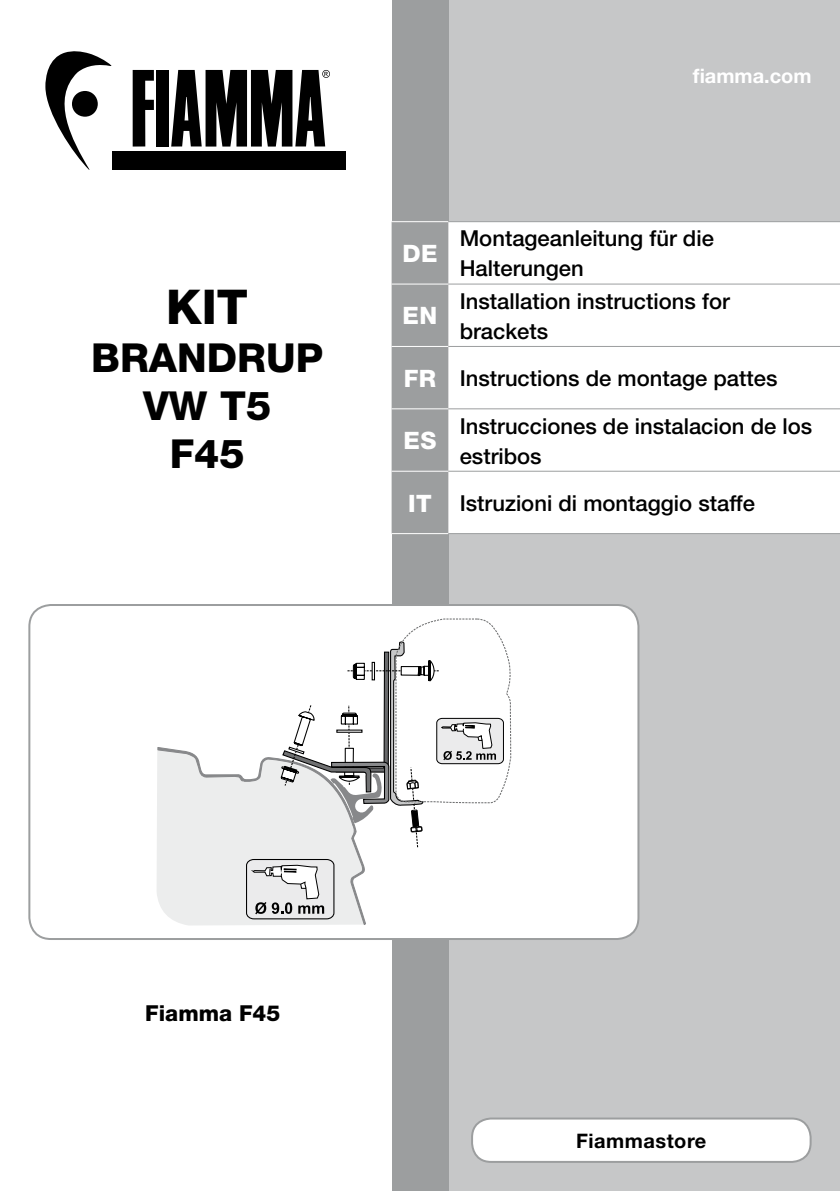
<style>
.page{position:relative;width:840px;height:1191px;background:#fff}
.page>*{position:absolute;margin:0;border:0;box-sizing:border-box;transform-origin:0 0}
.t1{font:800 48px "Helvetica Neue";color:#000}
.t2{font:800 40px/48px "Helvetica Neue";color:#000;text-align:center}
.t3{font:800 24px "Helvetica Neue";color:#fff}
.t4{font:500 22px/30px "Helvetica Neue";color:#000}
.t5{font:800 22px "Helvetica Neue";color:#000}
.t6{font:700 20px "Helvetica Neue";letter-spacing:.025em;color:#000}
.t7{font:700 20px "Helvetica Neue";color:#fff}
.s1{font-weight:800;font-size:24px;color:#fff}
</style>
<div class="page">
<div style="left:112px;top:152px;width:234px;height:18px;background:#000"></div>
<div style="left:156px;top:70px;width:12px;height:77px;background:#000"></div>
<svg style="left:133px;top:70px;width:21px;height:77px"></svg>
<svg style="left:171px;top:70px;width:159px;height:77px"></svg>
<svg style="left:45px;top:51px;width:66px;height:119px"></svg>
<div style="left:72px;top:91px;width:26px;height:26px;background:#000;border-radius:50%"></div>
<div style="left:448px;top:0;width:391px;height:1191px;background:#c6c7c8"></div>
<div style="left:391px;top:0;width:57px;height:1191px;background:#9c9e9f"></div>
<div style="left:472px;top:1118px;width:338px;height:43px;background:#fff;border-radius:19px"></div>
<div style="left:471px;top:1117px;width:340px;height:45px;border:2px solid #9c9e9f;border-radius:19px"></div>
<svg style="left:391px;top:222px;width:57px;height:311px"></svg>
<div style="left:448px;top:222px;width:391px;height:311px;background:#fff"></div>
<hr style="left:391px;top:346px;width:57px;height:1px;background:#fff">
<hr style="left:391px;top:408px;width:57px;height:1px;background:#fff">
<hr style="left:391px;top:471px;width:57px;height:1px;background:#fff">
<hr style="left:391px;top:533px;width:57px;height:1px;background:#fff">
<hr style="left:391px;top:221px;width:57px;height:1px;background:#fff">
<hr style="left:391px;top:283px;width:57px;height:1px;background:#fff">
<hr style="left:448px;top:221px;width:391px;height:1px;background:#9c9e9f">
<hr style="left:448px;top:283px;width:391px;height:1px;background:#9c9e9f">
<hr style="left:448px;top:346px;width:391px;height:1px;background:#9c9e9f">
<hr style="left:448px;top:408px;width:391px;height:1px;background:#9c9e9f">
<hr style="left:448px;top:471px;width:391px;height:1px;background:#9c9e9f">
<hr style="left:448px;top:533px;width:391px;height:1px;background:#9c9e9f">
<div style="left:29px;top:605px;width:609px;height:334px;background:#fff;border-radius:22px"></div>
<svg style="left:157px;top:618px;width:354px;height:307px"></svg>
<div style="left:28px;top:604px;width:611px;height:336px;border:2px solid #9c9e9f;border-radius:22px"></div>
<h1 class="t1" style="left:166px;top:278px;width:83px">KIT</h1>
<h2 class="t2" style="left:91px;top:334px;width:233px">BRANDRUP<br>VW T5<br>F45</h2>
<p class="t7" style="left:692px;top:64px;width:120px">fiamma.com</p>
<p class="t3" style="left:402px;top:239px;width:37px">DE</p>
<p class="t4" style="left:459px;top:223px;width:255px">Montageanleitung für die<br>Halterungen</p>
<p class="t4" style="left:459px;top:286px;width:271px">Installation instructions for brackets</p>
<p class="t4" style="left:403px;top:363px;width:375px"><span class="s1">FR</span> Instructions de montage pattes</p>
<p class="t3" style="left:402px;top:302px;width:36px">EN</p>
<p class="t4" style="left:459px;top:410px;width:354px">Instrucciones de instalacion de los estribos</p>
<p class="t4" style="left:408px;top:488px;width:348px"><span class="s1">IT</span> Istruzioni di montaggio staffe</p>
<p class="t3" style="left:403px;top:426px;width:35px">ES</p>
<p class="t5" style="left:145px;top:999px;width:136px">Fiamma F45</p>
<p class="t6" style="left:576px;top:1128px;width:132px">Fiammastore</p>
</div>
